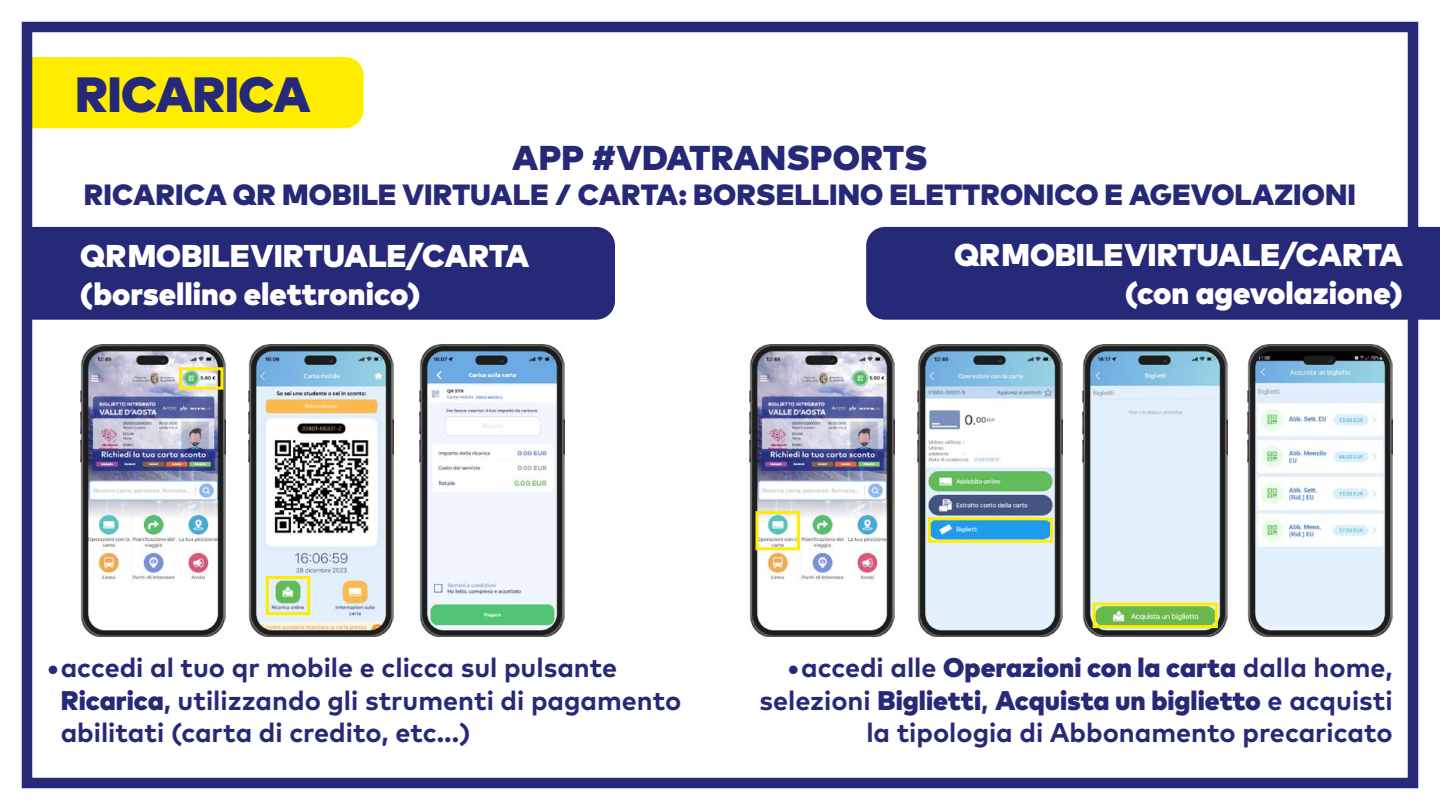
<style>
.page{position:relative;width:1440px;height:810px;background:#fff}
.page>*{position:absolute;margin:0;border:0;box-sizing:border-box;transform-origin:0 0}
.t1{font:900 49.5px "Mark Pro";letter-spacing:-.015em;color:#262978}
.t2{font:900 34.5px "Mark Pro";letter-spacing:.005em;color:#262978}
.t3{font:900 31.5px/37.8px "Mark Pro";color:#fff}
.t4{font:900 29.25px "Mark Pro";letter-spacing:.005em;color:#262978}
.t5{font:700 27px/32.4px "Mark Pro";color:#262978}
.s1{font-weight:900}
</style>
<div class="page">
<div style="left:866px;top:227px;width:574px;height:93px;background:#262978"></div>
<div style="left:33px;top:57px;width:331px;height:71px;background:#ffed00"></div>
<div style="left:33px;top:227px;width:582px;height:93px;background:#262978"></div>
<div style="left:22px;top:22px;width:1396px;height:766px;border:10px solid #262978"></div>
<img style="left:80px;top:344px;width:145px;height:292px">
<svg style="left:178px;top:366px;width:47px;height:25px"></svg>
<img style="left:249px;top:344px;width:144px;height:292px">
<img style="left:420px;top:344px;width:144px;height:292px">
<svg style="left:264px;top:575px;width:48px;height:42px;background:#cae09a"></svg>
<img style="left:750px;top:344px;width:144px;height:292px">
<img style="left:918px;top:344px;width:145px;height:292px">
<img style="left:1248px;top:344px;width:145px;height:292px">
<svg style="left:926px;top:516px;width:129px;height:28px;background:#74bcb5"></svg>
<svg style="left:754px;top:510px;width:47px;height:42px"></svg>
<img style="left:1083px;top:344px;width:145px;height:292px">
<svg style="left:1091px;top:601px;width:128px;height:29px;background:#a6cd5d"></svg>
<h1 class="t1" style="left:75px;top:56px;width:237px">RICARICA</h1>
<p class="t2" style="left:512px;top:131px;width:417px">APP #VDATRANSPORTS</p>
<p class="t4" style="left:84px;top:172px;width:1274px">RICARICA QR MOBILE VIRTUALE / CARTA: BORSELLINO ELETTRONICO E AGEVOLAZIONI</p>
<p class="t3" style="left:954px;top:233px;width:451px;text-align:right">QR MOBILE VIRTUALE/CARTA (con agevolazione)</p>
<p class="t3" style="left:80px;top:234px;width:451px">QR MOBILE VIRTUALE/CARTA (borsellino elettronico)</p>
<p class="t5" style="left:61px;top:649px;width:622px;text-indent:-14px">•accedi al tuo qr mobile e clicca sul pulsante<br><span class="s1">Ricarica</span>, utilizzando gli strumenti di pagamento abilitati (carta di credito, etc...)</p>
<p class="t5" style="left:759px;top:649px;width:635px;text-align:right">•accedi alle <span class="s1">Operazioni con la carta</span> dalla home, selezioni <span class="s1">Biglietti</span>, <span class="s1">Acquista un biglietto</span> e acquisti la tipologia di Abbonamento precaricato</p>
</div>
